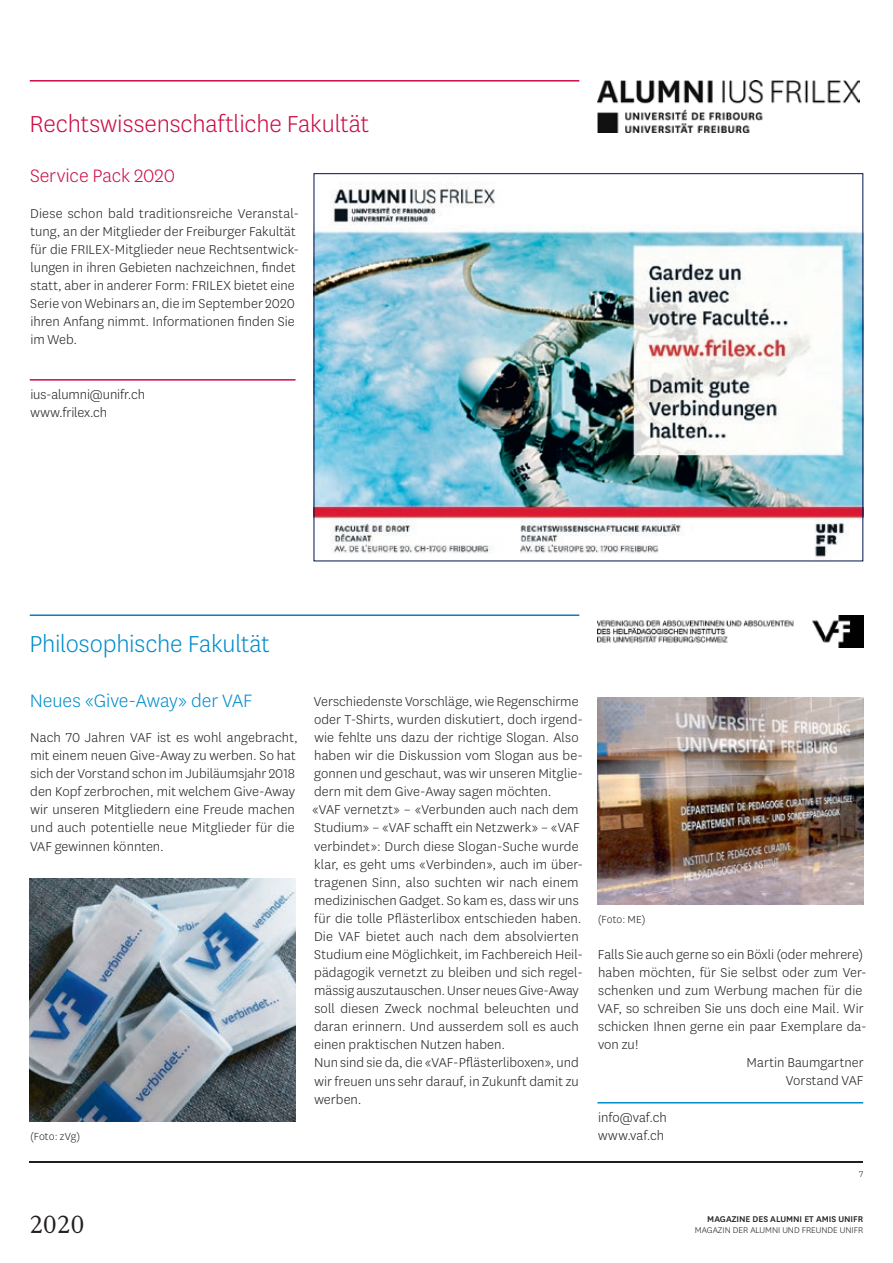
<style>
.page{position:relative;width:893px;height:1263px;background:#fff}
.page>*{position:absolute;margin:0;border:0;box-sizing:border-box;transform-origin:0 0}
.t1{font:300 27px "National Uni Fr";letter-spacing:-.005em;color:#cd0c44}
.t2{font:300 27px "National Uni Fr";letter-spacing:-.005em;color:#008dcb}
.t3{font:27px "Korpus A";color:#231f20}
.t4{font:300 21px "National Uni Fr";letter-spacing:-.005em;color:#008dcb}
.t5{font:300 21px "National Uni Fr";color:#cd0c44}
.t6{font:300 15px/18px "National Uni Fr";letter-spacing:.005em;color:#231f20}
.t7{font:300 12px "National Uni Fr";letter-spacing:.01em;color:#231f20}
.t8{font:300 9.75px "National Uni Fr";color:#231f20}
.t9{font:500 9.75px "National Uni Fr";color:#231f20}
</style>
<div class="page">
<hr style="left:30px;top:1161px;width:833px;height:1px;background:#231f20">
<hr style="left:30px;top:80px;width:549px;height:2px;background:#cd0c44">
<img style="left:597px;top:81px;width:262px;height:51px">
<hr style="left:30px;top:379px;width:266px;height:2px;background:#cd0c44">
<hr style="left:597px;top:1102px;width:266px;height:1px;background:#008dcb">
<hr style="left:30px;top:614px;width:549px;height:2px;background:#0083be">
<img style="left:597px;top:615px;width:266px;height:33px">
<img style="left:30px;top:878px;width:266px;height:243px">
<img style="left:316px;top:184px;width:545px;height:375px">
<img style="left:597px;top:697px;width:266px;height:208px">
<h1 class="t1" style="left:30px;top:107px;width:341px">Rechtswissenschaftliche Fakultät</h1>
<h2 class="t5" style="left:30px;top:162px;width:147px">Service Pack 2020</h2>
<p class="t6" style="left:30px;top:204px;width:270px">Diese schon bald traditionsreiche Veranstal&shy;tung, an der Mitglieder der Freiburger Fakultät für die FRILEX-Mitglieder neue Rechtsentwick&shy;lungen in ihren Gebieten nachzeichnen, findet statt, aber in anderer Form: FRILEX bietet eine Serie von Webinars an, die im September 2020 ihren Anfang nimmt. Informationen finden Sie im Web.</p>
<p class="t6" style="left:30px;top:385px;width:116px">ius-alumni@unifr.ch www.frilex.ch</p>
<h1 class="t2" style="left:30px;top:627px;width:242px">Philosophische Fakultät</h1>
<h2 class="t4" style="left:30px;top:687px;width:224px">Neues «Give-Away» der VAF</h2>
<p class="t6" style="left:30px;top:728px;width:269px">Nach 70 Jahren VAF ist es wohl angebracht, mit einem neuen Give-Away zu werben. So hat sich der Vorstand schon im Jubiläumsjahr 2018 den Kopf zerbrochen, mit welchem Give-Away wir unseren Mitgliedern eine Freude machen und auch potentielle neue Mitglieder für die VAF gewinnen könnten.</p>
<p class="t6" style="left:312px;top:692px;width:272px">Verschiedenste Vorschläge, wie Regenschirme oder T-Shirts, wurden diskutiert, doch irgend&shy;wie fehlte uns dazu der richtige Slogan. Also haben wir die Diskussion vom Slogan aus be&shy;gonnen und geschaut, was wir unseren Mitglie&shy;dern mit dem Give-Away sagen möchten.<br>«VAF vernetzt» – «Verbunden auch nach dem Studium» – «VAF schafft ein Netzwerk» – «VAF verbindet»: Durch diese Slogan-Suche wurde klar, es geht ums «Verbinden», auch im über&shy;tragenen Sinn, also suchten wir nach einem medizinischen Gadget. So kam es, dass wir uns für die tolle Pflästerlibox entschieden haben.<br>Die VAF bietet auch nach dem absolvierten Studium eine Möglichkeit, im Fachbereich Heil&shy;pädagogik vernetzt zu bleiben und sich regel&shy;mässig auszutauschen. Unser neues Give-Away soll diesen Zweck nochmal beleuchten und daran erinnern. Und ausserdem soll es auch einen praktischen Nutzen haben.<br>Nun sind sie da, die «VAF-Pflästerliboxen», und wir freuen uns sehr darauf, in Zukunft damit zu werben.</p>
<p class="t7" style="left:598px;top:912px;width:49px">(Foto: ME)</p>
<p class="t6" style="left:598px;top:945px;width:267px">Falls Sie auch gerne so ein Böxli (oder mehrere)</p>
<p class="t6" style="left:598px;top:963px;width:270px">haben möchten, für Sie selbst oder zum Ver-</p>
<p class="t6" style="left:598px;top:981px;width:266px">schenken und zum Werbung machen für die</p>
<p class="t6" style="left:598px;top:999px;width:267px">VAF, so schreiben Sie uns doch eine Mail. Wir</p>
<p class="t6" style="left:598px;top:1017px;width:270px">schicken Ihnen gerne ein paar Exemplare da-</p>
<p class="t6" style="left:598px;top:1035px;width:42px">von zu!</p>
<p class="t6" style="left:747px;top:1053px;width:119px">Martin Baumgartner</p>
<p class="t6" style="left:786px;top:1071px;width:79px">Vorstand VAF</p>
<p class="t6" style="left:598px;top:1107px;width:70px">info@vaf.ch</p>
<p class="t7" style="left:30px;top:1128px;width:52px">(Foto: zVg)</p>
<p class="t6" style="left:598px;top:1126px;width:68px">www.vaf.ch</p>
<h1 class="t3" style="left:30px;top:1209px;width:56px">2020</h1>
<p class="t8" style="left:859px;top:1168px;width:6px">7</p>
<p class="t9" style="left:707px;top:1212px;width:157px">MAGAZINE DES ALUMNI ET AMIS UNIFR</p>
<p class="t8" style="left:695px;top:1224px;width:170px">MAGAZIN DER ALUMNI UND FREUNDE UNIFR</p>
</div>
